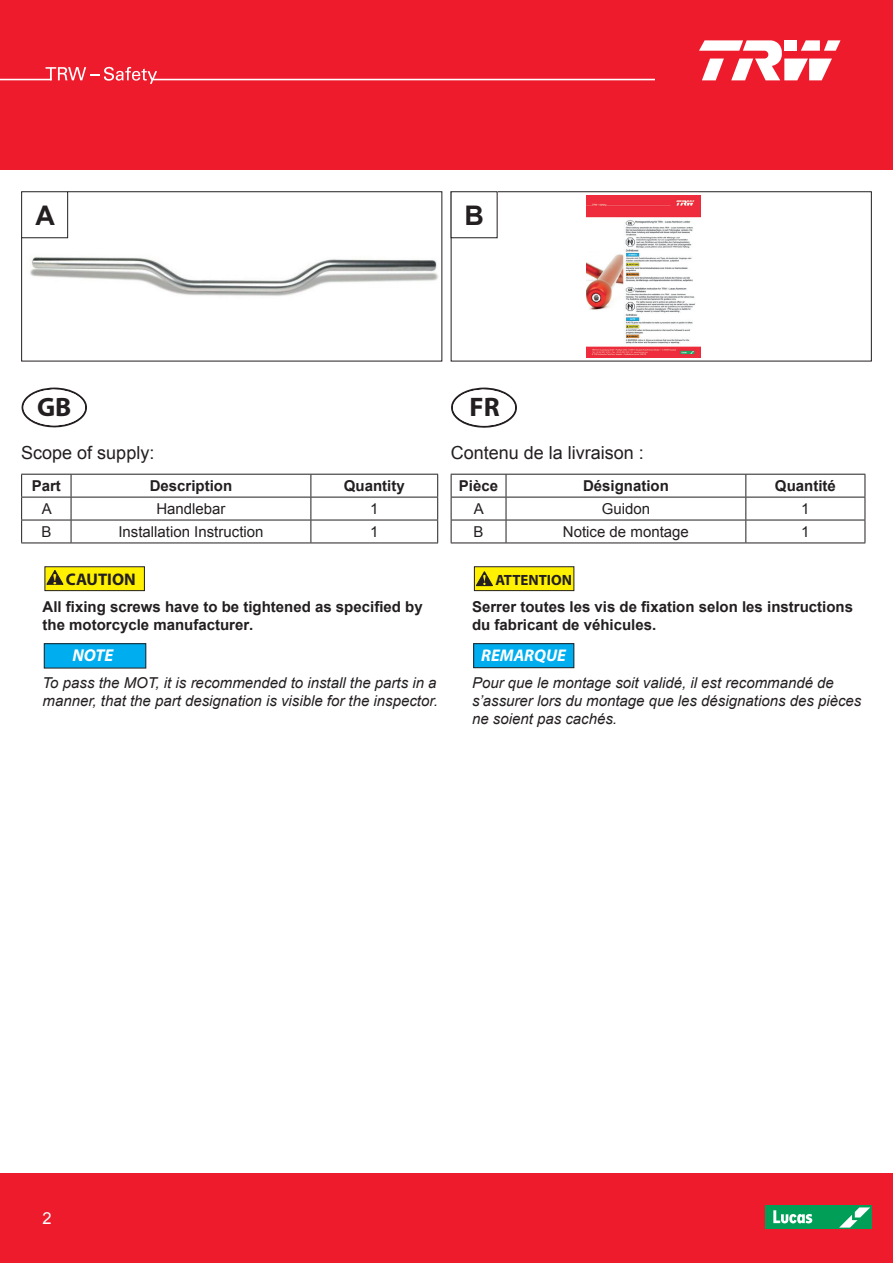
<style>
.page{position:relative;width:893px;height:1263px;background:#fff}
.page>*{position:absolute;margin:0;border:0;box-sizing:border-box;transform-origin:0 0}
.t1{font:700 27px "Arial";color:#231f20}
.t2{font:700 26.85px "Myriad Pro";color:#231f20}
.t3{font:700 26.7px "Myriad Pro";color:#231f20}
.t4{font:18px "Arial";color:#231f20}
.t5{font:italic 700 17.25px "Myriad Pro";color:#fff}
.t6{font:italic 700 16.95px "Myriad Pro";color:#fff}
.t7{font:700 16.8px "Myriad Pro";color:#231f20}
.t8{font:16.5px "Arial";color:#fff}
.t9{font:italic 15px/18px "Arial";color:#231f20}
.t10{font:700 15px/18px "Arial";color:#231f20}
.t11{font:15px "Arial";color:#231f20}
.t12{font:700 14.85px "Myriad Pro";color:#231f20}
.s1{font-family:"Aparajita";font-size:18.3px;color:#f7931d}
</style>
<div class="page">
<div style="left:0;top:0;width:893px;height:170px;background:#ee1b2c"></div>
<div style="left:0;top:1174px;width:893px;height:89px;background:#ee1b2c"></div>
<svg style="left:46px;top:67px;width:111px;height:17px"></svg>
<hr style="left:0;top:79px;width:52px;height:1px;background:#fff">
<hr style="left:152px;top:79px;width:503px;height:1px;background:#fff">
<svg style="left:699px;top:40px;width:141px;height:40px"></svg>
<div style="left:765px;top:1206px;width:107px;height:23px;background:#009e57"></div>
<svg style="left:840px;top:1207px;width:30px;height:20px"></svg>
<svg style="left:773px;top:1210px;width:39px;height:13px"></svg>
<svg style="left:21px;top:388px;width:66px;height:40px"></svg>
<hr style="left:21px;top:474px;width:50px;height:1px;background:#231f20">
<hr style="left:21px;top:497px;width:50px;height:1px;background:#231f20">
<hr style="left:21px;top:520px;width:50px;height:1px;background:#231f20">
<svg style="left:21px;top:475px;width:1px;height:68px"></svg>
<hr style="left:71px;top:520px;width:240px;height:1px;background:#231f20">
<hr style="left:311px;top:520px;width:127px;height:1px;background:#231f20">
<hr style="left:21px;top:543px;width:50px;height:1px;background:#231f20">
<hr style="left:71px;top:543px;width:240px;height:1px;background:#231f20">
<hr style="left:311px;top:543px;width:127px;height:1px;background:#231f20">
<hr style="left:71px;top:474px;width:240px;height:1px;background:#231f20">
<svg style="left:71px;top:475px;width:1px;height:68px"></svg>
<hr style="left:311px;top:474px;width:127px;height:1px;background:#231f20">
<svg style="left:310px;top:475px;width:1px;height:68px"></svg>
<svg style="left:437px;top:475px;width:1px;height:68px"></svg>
<hr style="left:71px;top:497px;width:240px;height:1px;background:#231f20">
<hr style="left:311px;top:497px;width:127px;height:1px;background:#231f20">
<div style="left:45px;top:567px;width:99px;height:24px;background:#fff101"></div>
<div style="left:45px;top:567px;width:100px;height:24px;border:1px solid #231f20"></div>
<svg style="left:45px;top:568px;width:20px;height:18px"></svg>
<div style="left:44px;top:644px;width:102px;height:24px;background:#00aeef"></div>
<div style="left:44px;top:643px;width:102px;height:25px;border:1px solid #231f20"></div>
<svg style="left:451px;top:388px;width:66px;height:40px"></svg>
<hr style="left:451px;top:474px;width:55px;height:1px;background:#231f20">
<hr style="left:451px;top:497px;width:55px;height:1px;background:#231f20">
<hr style="left:451px;top:520px;width:55px;height:1px;background:#231f20">
<svg style="left:451px;top:475px;width:1px;height:68px"></svg>
<hr style="left:506px;top:520px;width:240px;height:1px;background:#231f20">
<hr style="left:746px;top:520px;width:119px;height:1px;background:#231f20">
<hr style="left:451px;top:543px;width:55px;height:1px;background:#231f20">
<hr style="left:506px;top:543px;width:240px;height:1px;background:#231f20">
<hr style="left:746px;top:543px;width:119px;height:1px;background:#231f20">
<hr style="left:506px;top:474px;width:240px;height:1px;background:#231f20">
<svg style="left:506px;top:475px;width:1px;height:68px"></svg>
<hr style="left:746px;top:474px;width:119px;height:1px;background:#231f20">
<svg style="left:745px;top:475px;width:1px;height:68px"></svg>
<svg style="left:865px;top:475px;width:1px;height:68px"></svg>
<hr style="left:506px;top:497px;width:240px;height:1px;background:#231f20">
<hr style="left:746px;top:497px;width:119px;height:1px;background:#231f20">
<div style="left:474px;top:567px;width:100px;height:24px;background:#fff101"></div>
<div style="left:474px;top:567px;width:100px;height:24px;border:1px solid #231f20"></div>
<svg style="left:475px;top:569px;width:18px;height:18px"></svg>
<div style="left:474px;top:644px;width:100px;height:24px;background:#00aeef"></div>
<div style="left:474px;top:643px;width:100px;height:25px;border:1px solid #231f20"></div>
<img style="left:30px;top:256px;width:408px;height:40px">
<div style="left:21px;top:191px;width:421px;height:170px;border:1px solid #231f20"></div>
<img style="left:586px;top:196px;width:115px;height:161px">
<div style="left:451px;top:191px;width:421px;height:170px;border:1px solid #231f20"></div>
<div style="left:21px;top:191px;width:47px;height:47px;border:1px solid #231f20"></div>
<div style="left:451px;top:191px;width:46px;height:47px;border:1px solid #231f20"></div>
<h1 class="t1" style="left:35px;top:197px;width:21px">A</h1>
<h1 class="t1" style="left:464px;top:197px;width:21px">B</h1>
<h3 class="t3" style="left:37px;top:390px;width:36px">GB</h3>
<p class="t4" style="left:21px;top:441px;width:135px">Scope of supply:</p>
<p class="t10" style="left:32px;top:477px;width:31px">Part</p>
<p class="t10" style="left:150px;top:477px;width:84px">Description</p>
<p class="t10" style="left:344px;top:477px;width:62px">Quantity</p>
<p class="t11" style="left:42px;top:499px;width:12px">A</p>
<p class="t11" style="left:156px;top:499px;width:71px">Handlebar</p>
<p class="t11" style="left:370px;top:499px;width:10px">1</p>
<p class="t11" style="left:41px;top:522px;width:12px">B</p>
<p class="t11" style="left:118px;top:522px;width:147px">Installation Instruction</p>
<p class="t11" style="left:370px;top:522px;width:10px">1</p>
<p class="t7" style="left:52px;top:568px;width:85px"><span class="s1">!</span> CAUTION</p>
<p class="t10" style="left:43px;top:598px;width:382px">All fixing screws have to be tightened as specified by the motorcycle manufacturer.</p>
<p class="t5" style="left:72px;top:644px;width:42px">NOTE</p>
<p class="t9" style="left:43px;top:674px;width:397px">To pass the MOT, it is recommended to install the parts in a manner, that the part designation is visible for the inspector.</p>
<h2 class="t2" style="left:470px;top:390px;width:32px">FR</h2>
<p class="t4" style="left:451px;top:441px;width:195px">Contenu de la livraison :</p>
<p class="t10" style="left:459px;top:477px;width:41px">Pièce</p>
<p class="t10" style="left:583px;top:477px;width:87px">Désignation</p>
<p class="t10" style="left:775px;top:477px;width:62px">Quantité</p>
<p class="t11" style="left:474px;top:499px;width:12px">A</p>
<p class="t11" style="left:602px;top:499px;width:50px">Guidon</p>
<p class="t11" style="left:801px;top:499px;width:10px">1</p>
<p class="t11" style="left:474px;top:522px;width:12px">B</p>
<p class="t11" style="left:563px;top:522px;width:127px">Notice de montage</p>
<p class="t11" style="left:801px;top:522px;width:10px">1</p>
<p class="t12" style="left:482px;top:570px;width:92px"><span class="s1">!</span> ATTENTION</p>
<p class="t10" style="left:472px;top:598px;width:382px">Serrer toutes les vis de fixation selon les instructions du fabricant de véhicules.</p>
<p class="t6" style="left:481px;top:644px;width:86px">REMARQUE</p>
<p class="t9" style="left:472px;top:674px;width:391px">Pour que le montage soit validé, il est recommandé de s’assurer lors du montage que les désignations des pièces ne soient pas cachés.</p>
<p class="t8" style="left:43px;top:1207px;width:11px">2</p>
</div>
